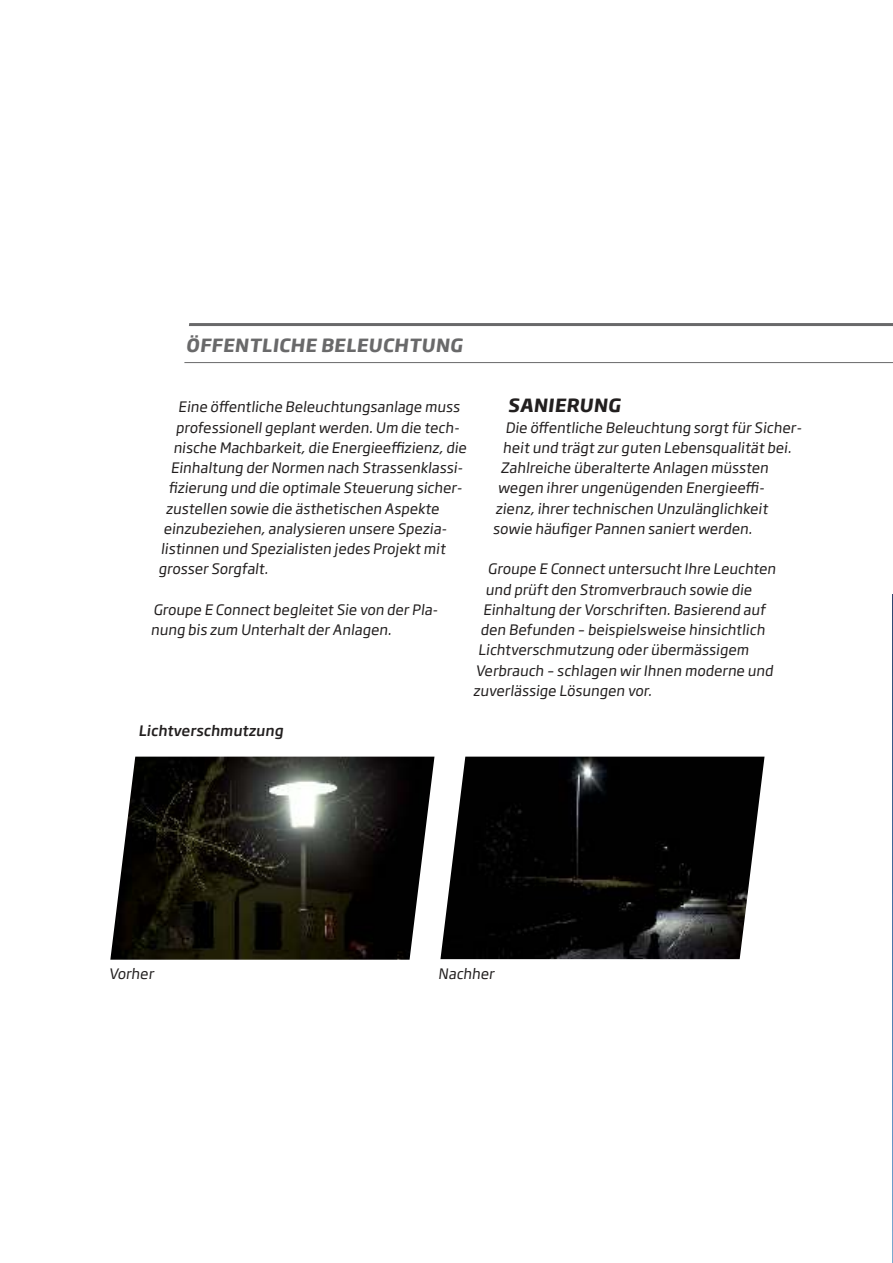
<style>
.page{position:relative;width:893px;height:1263px;background:#fff}
.page>*{position:absolute;margin:0;border:0;box-sizing:border-box;transform-origin:0 0}
.t1{font:700 18px "Soho Gothic Pro";color:#69696a}
.t2{font:700 18px "Soho Gothic Pro";color:#221f1f}
.t3{font:14.25px/20.2px "Soho Gothic Pro";color:#221f1f}
.t4{font:500 14.25px "Soho Gothic Pro";color:#221f1f}
</style>
<div class="page">
<img style="left:892px;top:594px;width:1px;height:669px">
<img style="left:440px;top:757px;width:324px;height:202px">
<hr style="left:189px;top:323px;width:704px;height:3px;background:#69696a">
<hr style="left:184px;top:362px;width:709px;height:1px;background:#69696a">
<img style="left:110px;top:757px;width:324px;height:203px">
<p class="t1" style="left:186px;top:335px;width:281px">ÖFFENTLICHE BELEUCHTUNG</p>
<p class="t2" style="left:508px;top:396px;width:117px">SANIERUNG</p>
<p class="t3" style="left:505px;top:418px;width:300px">Die öfentliche Beleuchtung sorgt für Sicher-</p>
<p class="t3" style="left:503px;top:439px;width:292px">heit und trägt zur guten Lebensqualität bei.</p>
<p class="t3" style="left:500px;top:459px;width:271px">Zahlreiche überalterte Anlagen müssten</p>
<p class="t3" style="left:498px;top:479px;width:270px">wegen ihrer ungenügenden Energieei-</p>
<p class="t3" style="left:495px;top:499px;width:276px">zienz, ihrer technischen Unzulänglichkeit</p>
<p class="t3" style="left:493px;top:520px;width:263px">sowie häuiger Pannen saniert werden.</p>
<p class="t3" style="left:488px;top:560px;width:291px">Groupe E Connect untersucht Ihre Leuchten</p>
<p class="t3" style="left:485px;top:580px;width:270px">und prüft den Stromverbrauch sowie die</p>
<p class="t3" style="left:483px;top:601px;width:286px">Einhaltung der Vorschriften. Basierend auf</p>
<p class="t3" style="left:480px;top:621px;width:288px">den Befunden – beispielsweise hinsichtlich</p>
<p class="t3" style="left:478px;top:641px;width:274px">Lichtverschmutzung oder übermässigem</p>
<p class="t3" style="left:475px;top:661px;width:301px">Verbrauch – schlagen wir Ihnen moderne und</p>
<p class="t3" style="left:473px;top:682px;width:182px">zuverlässige Lösungen vor.</p>
<p class="t3" style="left:178px;top:398px;width:285px">Eine öfentliche Beleuchtungsanlage muss</p>
<p class="t3" style="left:176px;top:418px;width:287px">professionell geplant werden. Um die tech-</p>
<p class="t3" style="left:173px;top:439px;width:296px">nische Machbarkeit, die Energieeizienz, die</p>
<p class="t3" style="left:171px;top:459px;width:295px">Einhaltung der Normen nach Strassenklassi-</p>
<p class="t3" style="left:168px;top:479px;width:297px">izierung und die optimale Steuerung sicher-</p>
<p class="t3" style="left:166px;top:499px;width:277px">zustellen sowie die ästhetischen Aspekte</p>
<p class="t3" style="left:163px;top:520px;width:287px">einzubeziehen, analysieren unsere Spezia-</p>
<p class="t3" style="left:161px;top:540px;width:288px">listinnen und Spezialisten jedes Projekt mit</p>
<p class="t3" style="left:158px;top:560px;width:113px">grosser Sorgfalt.</p>
<p class="t3" style="left:151px;top:601px;width:290px">Groupe E Connect begleitet Sie von der Pla&shy;nung bis zum Unterhalt der Anlagen.</p>
<p class="t4" style="left:139px;top:725px;width:148px">Lichtverschmutzung</p>
<p class="t3" style="left:109px;top:965px;width:48px">Vorher</p>
<p class="t3" style="left:438px;top:965px;width:59px">Nachher</p>
</div>
